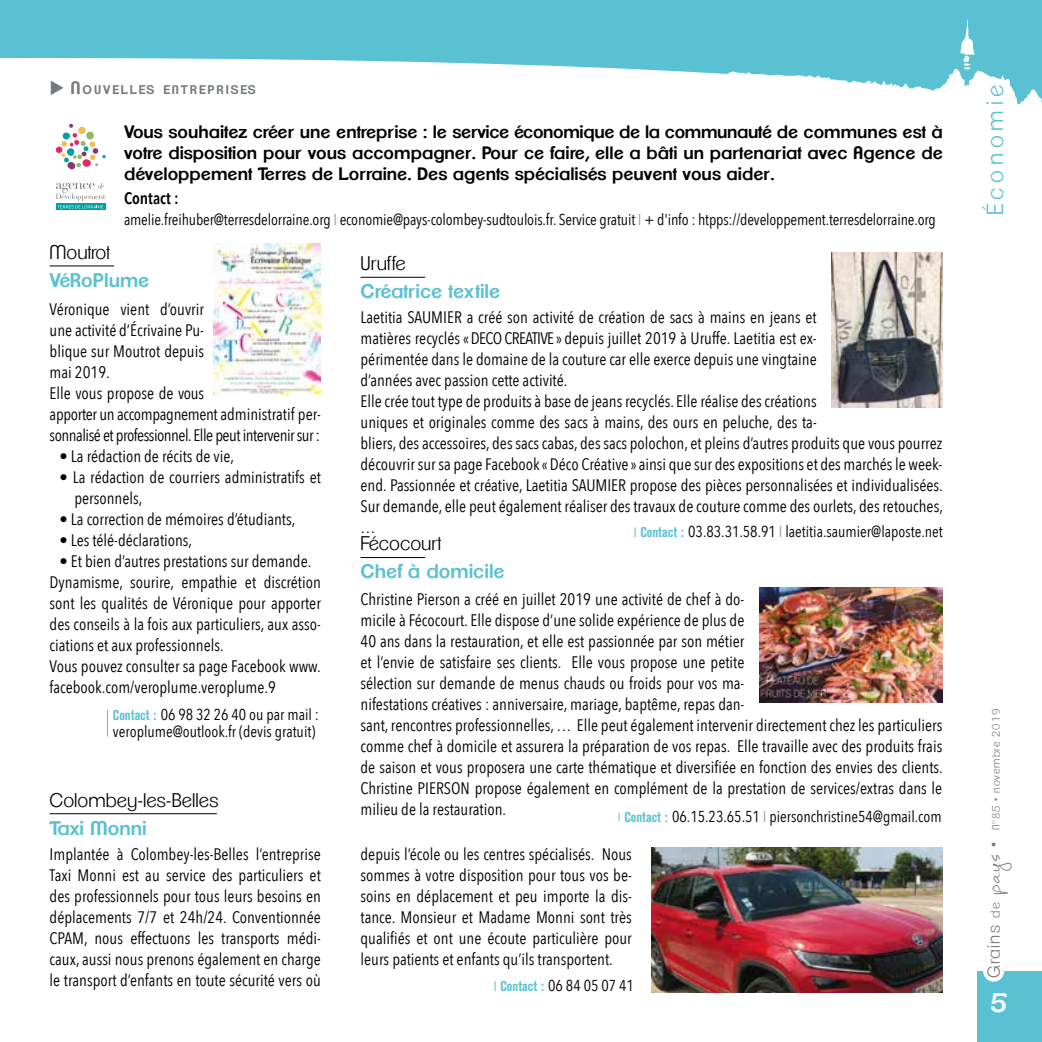
<style>
.page{position:relative;width:1042px;height:1042px;background:#fff}
.page>*{position:absolute;margin:0;border:0;box-sizing:border-box;transform-origin:0 0}
.t1{font:42.18px "Mathilde";color:#747a7d}
.t2{font:600 26.25px "Clemente P Dak";color:#fff}
.t3{font:300 22.75px "Clemente P Dae";letter-spacing:.21em;color:#5ac1d2}
.t4{font:600 19.25px "Clemente P Dak";color:#5ac1d2}
.t5{font:300 19.25px "Clemente P Dae";color:#000}
.t6{font:600 17.5px/21px "Clemente P Dak";color:#000;text-align:justify}
.t7{font:300 16.97px "Clemente P Dae";letter-spacing:.08em;color:#747a7d}
.t8{font:16.62px/21px "Avenir Next Condensed";color:#000}
.t9{font:600 16.62px "Avenir Next Condensed";color:#000}
.t10{font:15.75px/17.5px "Avenir Next Condensed";letter-spacing:-.01em;color:#000}
.t11{font:600 12.25px "Clemente P Dak";letter-spacing:.155em;color:#747a7d}
.t12{font:300 10.5px "Clemente P Dae";letter-spacing:.08em;color:#747a7d}
.s1{font-size:17.5px}
.s2{color:#9d9d9c}
.s3{font-family:"Akzidenz Grotesk BE";font-weight:700;font-stretch:condensed;font-size:14px;color:#5ac1d2}
.s4{font-size:16.97px}
.s5{font-size:12.6px}
</style>
<div class="page">
<div style="left:977px;top:971px;width:65px;height:71px;background:#5ac1d2"></div>
<div style="left:983px;top:959px;width:21px;height:22px;background:#fff;border-radius:50%"></div>
<svg style="left:1px;top:0;width:1041px;height:151px"></svg>
<img style="left:713px;top:19px;width:329px;height:132px">
<svg style="left:0;top:0;width:1px;height:58px"></svg>
<svg style="left:56px;top:208px;width:49px;height:2px"></svg>
<svg style="left:56px;top:183px;width:49px;height:25px"></svg>
<svg style="left:56px;top:124px;width:50px;height:46px"></svg>
<svg style="left:107px;top:710px;width:1px;height:27px"></svg>
<hr style="left:50px;top:266px;width:64px;height:1px;background:#000">
<hr style="left:360px;top:277px;width:65px;height:1px;background:#000">
<img style="left:831px;top:253px;width:111px;height:154px">
<img style="left:214px;top:243px;width:107px;height:152px">
<hr style="left:360px;top:557px;width:65px;height:1px;background:#000">
<img style="left:759px;top:588px;width:184px;height:114px">
<hr style="left:50px;top:813px;width:167px;height:1px;background:#000">
<img style="left:651px;top:847px;width:291px;height:145px">
<p class="t11" style="left:50px;top:83px;width:207px">◆ <span class="s1">N</span>OUVELLES ENTREPRISES</p>
<p class="t6" style="left:124px;top:121px;width:820px">Vous souhaitez créer une entreprise : le service économique de la communauté de communes est à votre disposition pour vous accompagner. Pour ce faire, elle a bâti un partenariat avec Agence de développement Terres de Lorraine. Des agents spécialisés peuvent vous aider.</p>
<p class="t9" style="left:124px;top:184px;width:56px">Contact :</p>
<p class="t10" style="left:124px;top:210px;width:813px">amelie.freihuber@terresdelorraine.org <span class="s2">I</span> economie@pays-colombey-sudtoulois.fr. Service gratuit <span class="s2">I</span> + d'info : htpps://developpement.terresdelorraine.org</p>
<p class="t5" style="left:50px;top:241px;width:62px">Moutrot</p>
<p class="t4" style="left:50px;top:268px;width:101px">VéRoPlume</p>
<p class="t8" style="left:50px;top:298px;width:273px">Véronique vient d’ouvrir<br>une activité d’Écrivaine Pu-<br>blique sur Moutrot depuis<br>mai 2019.<br>Elle vous propose de vous<br>apporter un accompagnement administratif per&shy;sonnalisé et professionnel. Elle peut intervenir sur :</p>
<p class="t8" style="left:60px;top:445px;width:176px">• La rédaction de récits de vie,</p>
<p class="t8" style="left:74px;top:466px;width:248px;text-indent:-15px">• La rédaction de courriers administratifs et personnels,</p>
<p class="t8" style="left:60px;top:508px;width:237px">• La correction de mémoires d’étudiants,</p>
<p class="t8" style="left:60px;top:529px;width:134px">• Les télé-déclarations,</p>
<p class="t8" style="left:50px;top:550px;width:273px;text-indent:10px">• Et bien d’autres prestations sur demande.<br>Dynamisme, sourire, empathie et discrétion sont les qualités de Véronique pour apporter des conseils à la fois aux particuliers, aux asso&shy;ciations et aux professionnels.<br>Vous pouvez consulter sa page Facebook www. facebook.com/veroplume.veroplume.9</p>
<p class="t5" style="left:360px;top:252px;width:47px">Uruffe</p>
<p class="t4" style="left:360px;top:280px;width:141px">Créatrice textile</p>
<p class="t8" style="left:360px;top:306px;width:584px">Laetitia SAUMIER a créé son activité de création de sacs à mains en jeans et<br>matières recyclés « DECO CREATIVE » depuis juillet 2019 à Uruffe. Laetitia est ex-<br>périmentée dans le domaine de la couture car elle exerce depuis une vingtaine<br>d’années avec passion cette activité.<br>Elle crée tout type de produits à base de jeans recyclés. Elle réalise des créations<br>uniques et originales comme des sacs à mains, des ours en peluche, des ta-<br>bliers, des accessoires, des sacs cabas, des sacs polochon, et pleins d’autres produits que vous pourrez découvrir sur sa page Facebook « Déco Créative » ainsi que sur des expositions et des marchés le week&shy;end. Passionnée et créative, Laetitia SAUMIER propose des pièces personnalisées et individualisées.<br>Sur demande, elle peut également réaliser des travaux de couture comme des ourlets, des retouches, …</p>
<p class="t10" style="left:640px;top:522px;width:304px"><span class="s3">Contact :</span> 03.83.31.58.91 <span class="s2">I</span> laetitia.saumier@laposte.net</p>
<p class="t5" style="left:360px;top:532px;width:82px">Fécocourt</p>
<p class="t4" style="left:360px;top:560px;width:146px">Chef à domicile</p>
<p class="t8" style="left:360px;top:587px;width:584px">Christine Pierson a créé en juillet 2019 une activité de chef à do-<br>micile à Fécocourt. Elle dispose d’une solide expérience de plus de<br>40 ans dans la restauration, et elle est passionnée par son métier<br>et l’envie de satisfaire ses clients. Elle vous propose une petite<br>sélection sur demande de menus chauds ou froids pour vos ma-<br>nifestations créatives : anniversaire, mariage, baptême, repas dan-<br>sant, rencontres professionnelles, … Elle peut également intervenir directement chez les particuliers comme chef à domicile et assurera la préparation de vos repas. Elle travaille avec des produits frais de saison et vous proposera une carte thématique et diversifiée en fonction des envies des clients.<br>Christine PIERSON propose également en complément de la prestation de services/extras dans le milieu de la restauration.</p>
<p class="t10" style="left:113px;top:704px;width:207px"><span class="s3">Contact :</span> 06 98 32 26 40 ou par mail : veroplume@outlook.fr (devis gratuit)</p>
<p class="t5" style="left:50px;top:788px;width:170px">Colombey-les-Belles</p>
<p class="t4" style="left:50px;top:816px;width:99px">Taxi Monni</p>
<p class="t8" style="left:50px;top:843px;width:273px;text-align:justify">Implantée à Colombey-les-Belles l’entreprise Taxi Monni est au service des particuliers et des professionnels pour tous leurs besoins en déplacements 7/7 et 24h/24. Conventionnée CPAM, nous effectuons les transports médi&shy;caux, aussi nous prenons également en charge le transport d’enfants en toute sécurité vers où</p>
<p class="t8" style="left:360px;top:843px;width:273px;text-align:justify">depuis l’école ou les centres spécialisés. Nous sommes à votre disposition pour tous vos be&shy;soins en déplacement et peu importe la dis&shy;tance. Monsieur et Madame Monni sont très qualifiés et ont une écoute particulière pour leurs patients et enfants qu’ils transportent.</p>
<p class="t10" style="left:624px;top:807px;width:319px"><span class="s3">Contact :</span> 06.15.23.65.51 <span class="s2">I</span> piersonchristine54@gmail.com</p>
<p class="t10" style="left:500px;top:975px;width:135px"><span class="s3">Contact :</span> 06 84 05 07 41</p>
<h3 class="t3" style="left:982px;top:215px;width:132px;rotate:-90deg">Économie</h3>
<p class="t12" style="left:990px;top:846px;width:139px;rotate:-90deg"><span class="s4">•</span> N°85 • novembre 2019</p>
<h1 class="t1" style="left:960px;top:895px;width:43px;rotate:-90deg">pays</h1>
<p class="t7" style="left:984px;top:978px;width:77px;rotate:-90deg">Grains <span class="s5">de</span></p>
<h2 class="t2" style="left:990px;top:987px;width:19px">5</h2>
</div>
